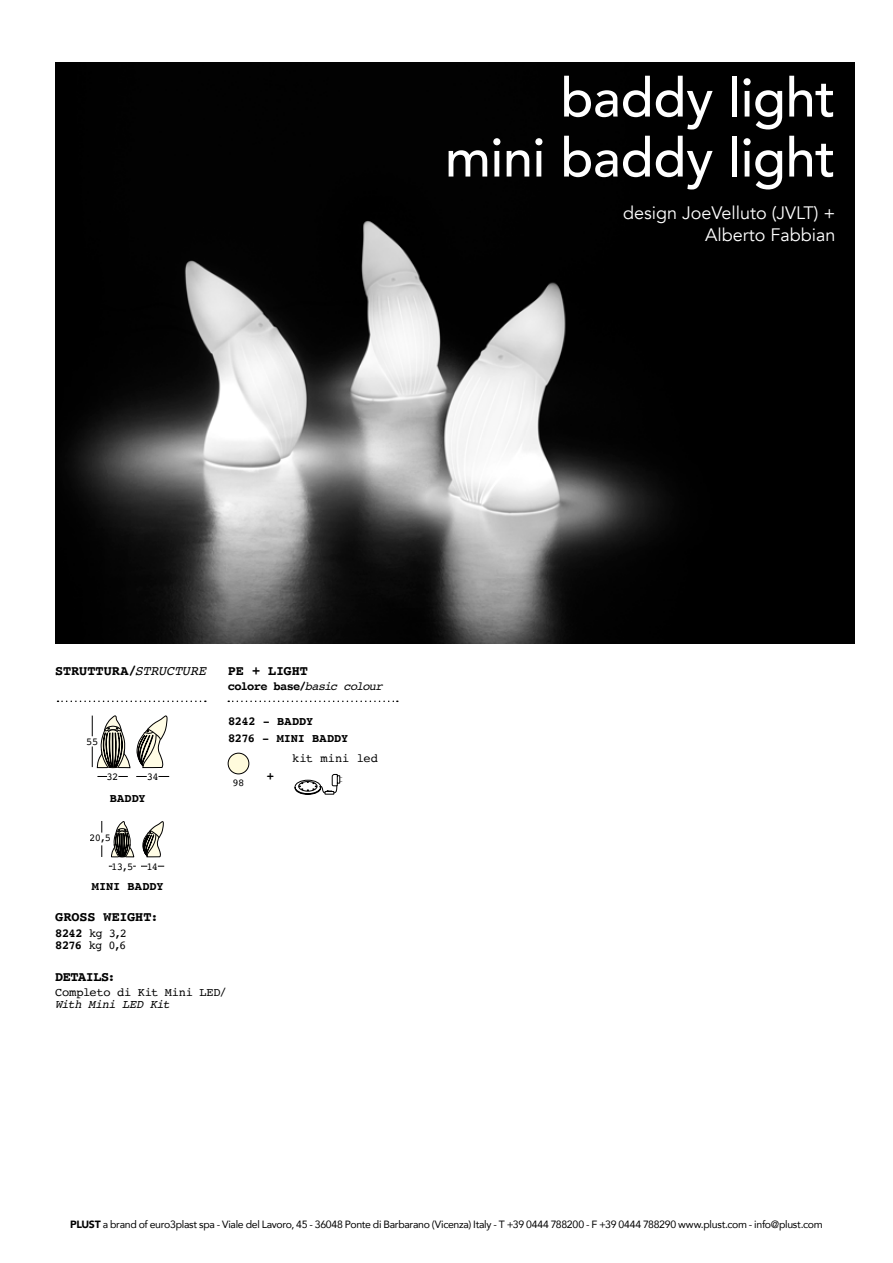
<style>
.page{position:relative;width:893px;height:1263px;background:#fff}
.page>*{position:absolute;margin:0;border:0;box-sizing:border-box;transform-origin:0 0}
.t1{font:500 54px/60px "Avenir";letter-spacing:-.005em;color:#fff;text-align:right}
.t2{font:18px/21.6px "Avenir";color:#fff;text-align:right}
.t3{font:700 13.5px "Courier";letter-spacing:-.005em;color:#000}
.t4{font:700 13.5px "Courier";letter-spacing:-.035em;color:#000}
.t5{font:12px/12px "Courier";letter-spacing:-.025em;color:#000}
.t6{font:700 12px/17.5px "Courier";letter-spacing:-.02em;color:#000}
.t7{font:700 12px "Courier";letter-spacing:-.06em;color:#000}
.t8{font:italic 12px "Courier";letter-spacing:-.035em;color:#000}
.t9{font:12px "Courier";letter-spacing:.005em;color:#000}
.t10{font:10.5px "Avenir";letter-spacing:-.03em;color:#000}
.t11{font:10.5px "Courier";letter-spacing:-.055em;color:#000}
.s1{font-weight:400;font-style:italic}
.s2{font-weight:700}
.s3{font-weight:900}
</style>
<div class="page">
<img style="left:55px;top:63px;width:800px;height:580px">
<svg style="left:58px;top:700px;width:148px;height:2px"></svg>
<svg style="left:92px;top:715px;width:77px;height:62px"></svg>
<svg style="left:101px;top:845px;width:1px;height:12px"></svg>
<svg style="left:109px;top:821px;width:55px;height:46px"></svg>
<svg style="left:228px;top:700px;width:170px;height:2px"></svg>
<div style="left:228px;top:753px;width:21px;height:21px;background:#fffbdc;border-radius:50%"></div>
<div style="left:228px;top:753px;width:21px;height:21px;border:1px solid #000;border-radius:50%"></div>
<svg style="left:294px;top:773px;width:49px;height:22px"></svg>
<h1 class="t1" style="left:445px;top:65px;width:392px">baddy light<br>mini baddy light</h1>
<h2 class="t2" style="left:623px;top:202px;width:214px">design JoeVelluto (JVLT) +<br>Alberto Fabbian</h2>
<p class="t3" style="left:55px;top:660px;width:152px">STRUTTURA/<span class="s1">STRUCTURE</span></p>
<p class="t11" style="left:86px;top:733px;width:14px">55</p>
<p class="t11" style="left:107px;top:768px;width:14px">32</p>
<p class="t11" style="left:147px;top:768px;width:14px">34</p>
<p class="t6" style="left:110px;top:789px;width:38px">BADDY</p>
<p class="t11" style="left:89px;top:829px;width:24px">20,5</p>
<p class="t11" style="left:111px;top:858px;width:48px">13,5 14</p>
<p class="t6" style="left:92px;top:876px;width:73px">MINI BADDY</p>
<p class="t3" style="left:55px;top:906px;width:105px">GROSS WEIGHT:</p>
<p class="t5" style="left:55px;top:927px;width:73px"><span class="s2">8242</span> kg 3,2<br><span class="s2">8276</span> kg 0,6</p>
<p class="t3" style="left:228px;top:660px;width:81px">PE + LIGHT</p>
<p class="t7" style="left:228px;top:677px;width:156px">colore base/<span class="s1">basic colour</span></p>
<p class="t6" style="left:228px;top:712px;width:122px">8242 - BADDY<br>8276 - MINI BADDY</p>
<p class="t11" style="left:232px;top:775px;width:14px">98</p>
<p class="t6" style="left:267px;top:767px;width:9px">+</p>
<p class="t9" style="left:292px;top:748px;width:88px">kit mini led</p>
<p class="t4" style="left:55px;top:966px;width:62px">DETAILS:</p>
<p class="t5" style="left:55px;top:986px;width:173px">Completo di Kit Mini LED/</p>
<p class="t8" style="left:55px;top:995px;width:116px">With Mini LED Kit</p>
<p class="t10" style="left:70px;top:1216px;width:754px"><span class="s3">PLUST</span> a brand of euro3plast spa - Viale del Lavoro, 45 - 36048 Ponte di Barbarano (Vicenza) Italy - T +39 0444 788200 - F +39 0444 788290 www.plust.com - info@plust.com</p>
</div>
